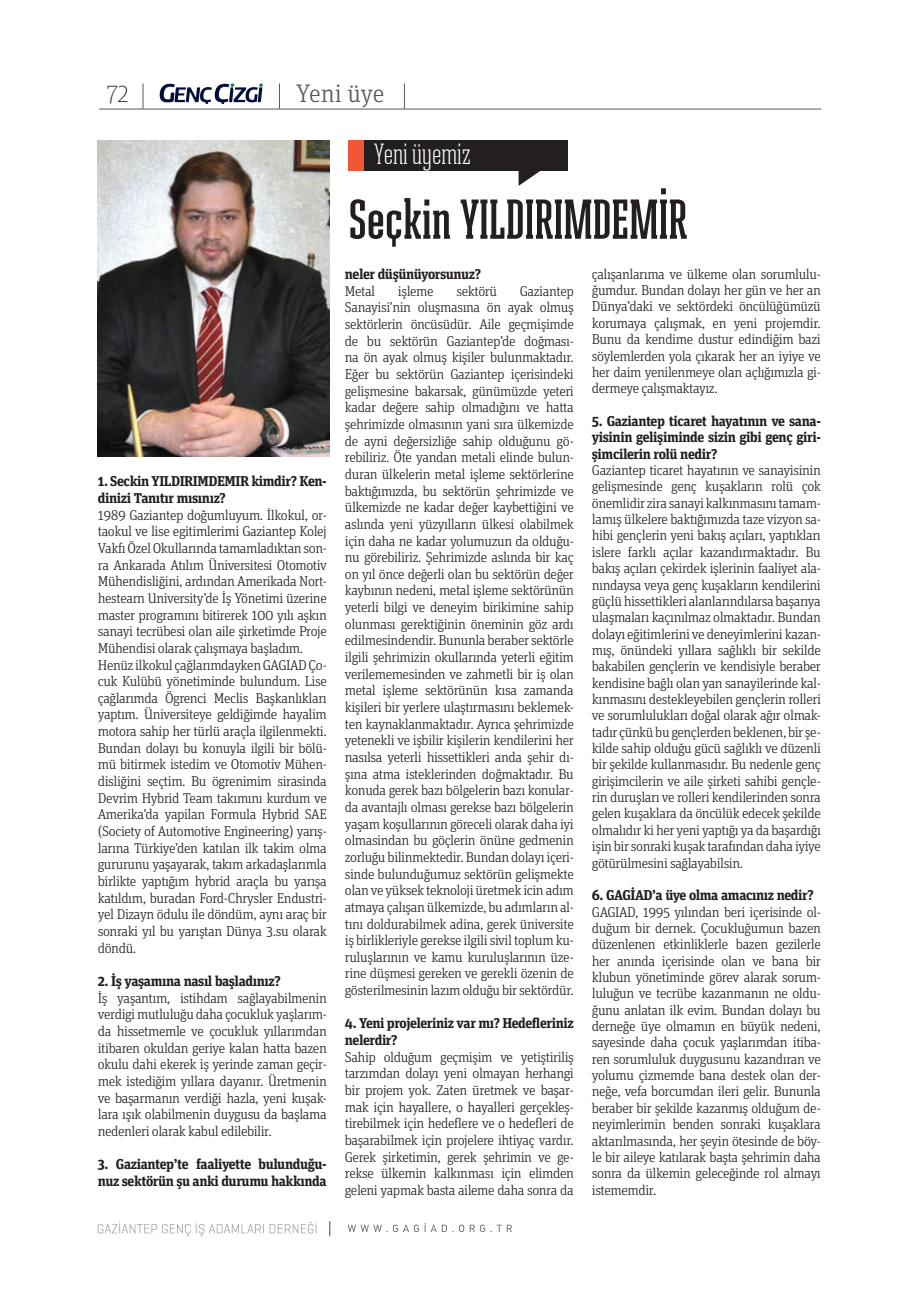
<style>
.page{position:relative;width:906px;height:1289px;background:#fff}
.page>*{position:absolute;margin:0;border:0;box-sizing:border-box;transform-origin:0 0}
.t1{font:600 55.95px "Ristretto Slab Pro";color:#231f20}
.t2{font:300 29.1px "Ristretto Slab Pro";color:#fff}
.t3{font:300 25.5px "Unit Slab Pro";color:#57585a}
.t4{font:100 25.5px "Unit Slab Pro";color:#231f20}
.t5{font:300 14.25px/16.6px "Unit Slab Pro";letter-spacing:-.03em;color:#231f20;text-align:justify}
.t6{font:700 14.25px/16.6px "Unit Slab Pro";letter-spacing:-.03em;color:#231f20}
</style>
<div class="page">
<svg style="left:348px;top:1223px;width:164px;height:8px"></svg>
<svg style="left:329px;top:1221px;width:1px;height:15px"></svg>
<svg style="left:98px;top:1221px;width:218px;height:15px"></svg>
<svg style="left:160px;top:83px;width:103px;height:21px"></svg>
<hr style="left:99px;top:109px;width:722px;height:1px;background:#57585a">
<svg style="left:279px;top:83px;width:1px;height:26px"></svg>
<svg style="left:143px;top:83px;width:1px;height:26px"></svg>
<svg style="left:404px;top:83px;width:1px;height:26px"></svg>
<img style="left:98px;top:140px;width:231px;height:316px">
<div style="left:348px;top:140px;width:16px;height:30px;background:#f05737"></div>
<div style="left:364px;top:140px;width:203px;height:30px;background:#231f20"></div>
<svg style="left:518px;top:170px;width:31px;height:16px"></svg>
<h3 class="t4" style="left:107px;top:78px;width:24px">72</h3>
<h3 class="t3" style="left:296px;top:77px;width:90px">Yeni üye</h3>
<p class="t6" style="left:98px;top:472px;width:230px">1. Seckin YILDIRIMDEMIR kimdir? Ken&shy;dinizi Tanıtır mısınız?</p>
<p class="t5" style="left:98px;top:506px;width:230px;text-align:left">1989 Gaziantep doğumluyum. İlkokul, or&shy;taokul ve lise egitimlerimi Gaziantep Kolej Vakfı Özel Okullarında tamamladıktan son&shy;ra Ankarada Atılım Üniversitesi Otomotiv Mühendisliğini, ardından Amerikada Nort&shy;hestearn University’de İş Yönetimi üzerine master programını bitirerek 100 yılı aşkın sanayi tecrübesi olan aile şirketimde Proje Mühendisi olarak çalışmaya başladım.<br>Henüz ilkokul çağlarımdayken GAGIAD Ço&shy;cuk Kulübü yönetiminde bulundum. Lise çağlarımda Ögrenci Meclis Başkanlıkları yaptım. Üniversiteye geldiğimde hayalim motora sahip her türlü araçla ilgilenmekti.<br>Bundan dolayı bu konuyla ilgili bir bölü&shy;mü bitirmek istedim ve Otomotiv Mühen&shy;disliğini seçtim. Bu ögrenimim sirasinda Devrim Hybrid Team takımını kurdum ve Amerika’da yapilan Formula Hybrid SAE (Society of Automotive Engineering) yarış&shy;larına Türkiye’den katılan ilk takim olma gururunu yaşayarak, takım arkadaşlarımla birlikte yaptığım hybrid araçla bu yarışa katıldım, buradan Ford-Chrysler Endustri&shy;yel Dizayn ödulu ile döndüm, aynı araç bir sonraki yıl bu yarıştan Dünya 3.su olarak döndü.</p>
<p class="t6" style="left:98px;top:971px;width:184px">2. İş yaşamına nasıl başladınız?</p>
<p class="t5" style="left:98px;top:988px;width:230px">İş yaşantım, istihdam sağlayabilmenin verdigi mutluluğu daha çocukluk yaşlarım&shy;da hissetmemle ve çocukluk yıllarımdan itibaren okuldan geriye kalan hatta bazen okulu dahi ekerek iş yerinde zaman geçir&shy;mek istediğim yıllara dayanır. Üretmenin ve başarmanın verdiği hazla, yeni kuşak&shy;lara ışık olabilmenin duygusu da başlama nedenleri olarak kabul edilebilir.</p>
<p class="t6" style="left:98px;top:1154px;width:230px">3. Gaziantep’te faaliyette bulunduğu&shy;nuz sektörün şu anki durumu hakkında</p>
<h2 class="t2" style="left:375px;top:138px;width:98px">Yeni üyemiz</h2>
<h1 class="t1" style="left:348px;top:187px;width:340px">Seçkin YILDIRIMDEMİR</h1>
<p class="t6" style="left:345px;top:265px;width:138px">neler düşünüyorsunuz?</p>
<p class="t5" style="left:345px;top:282px;width:32px">Metal</p>
<p class="t5" style="left:398px;top:282px;width:37px">işleme</p>
<p class="t5" style="left:456px;top:282px;width:42px">sektörü</p>
<p class="t5" style="left:345px;top:282px;width:230px;text-indent:175px">Gaziantep Sanayisi’nin oluşmasına ön ayak olmuş sektörlerin öncüsüdür. Aile geçmişimde de bu sektörün Gaziantep’de doğması&shy;na ön ayak olmuş kişiler bulunmaktadır.<br>Eğer bu sektörün Gaziantep içerisindeki gelişmesine bakarsak, günümüzde yeteri kadar değere sahip olmadığını ve hatta şehrimizde olmasının yani sıra ülkemizde de ayni değersizliğe sahip olduğunu gö&shy;rebiliriz. Öte yandan metali elinde bulun&shy;duran ülkelerin metal işleme sektörlerine baktığımızda, bu sektörün şehrimizde ve ülkemizde ne kadar değer kaybettiğini ve aslında yeni yüzyılların ülkesi olabilmek için daha ne kadar yolumuzun da olduğu&shy;nu görebiliriz. Şehrimizde aslında bir kaç on yıl önce değerli olan bu sektörün değer kaybının nedeni, metal işleme sektörünün yeterli bilgi ve deneyim birikimine sahip olunması gerektiğinin öneminin göz ardı edilmesindendir. Bununla beraber sektörle ilgili şehrimizin okullarında yeterli eğitim verilememesinden ve zahmetli bir iş olan metal işleme sektörünün kısa zamanda kişileri bir yerlere ulaştırmasını beklemek&shy;ten kaynaklanmaktadır. Ayrıca şehrimizde yetenekli ve işbilir kişilerin kendilerini her nasılsa yeterli hissettikleri anda şehir dı&shy;şına atma isteklerinden doğmaktadır. Bu konuda gerek bazı bölgelerin bazı konular&shy;da avantajlı olması gerekse bazı bölgelerin yaşam koşullarının göreceli olarak daha iyi olmasindan bu göçlerin önüne gedmenin zorluğu bilinmektedir. Bundan dolayı içeri&shy;sinde bulunduğumuz sektörün gelişmekte olan ve yüksek teknoloji üretmek icin adım atmaya çalışan ülkemizde, bu adımların al&shy;tını doldurabilmek adina, gerek üniversite iş birlikleriyle gerekse ilgili sivil toplum ku&shy;ruluşlarının ve kamu kuruluşlarının üze&shy;rine düşmesi gereken ve gerekli özenin de gösterilmesinin lazım olduğu bir sektördür.</p>
<p class="t6" style="left:345px;top:1014px;width:230px">4. Yeni projeleriniz var mı? Hedefleriniz nelerdir?</p>
<p class="t5" style="left:345px;top:1048px;width:230px">Sahip olduğum geçmişim ve yetiştiriliş tarzımdan dolayı yeni olmayan herhangi bir projem yok. Zaten üretmek ve başar&shy;mak için hayallere, o hayalleri gerçekleş&shy;tirebilmek için hedeflere ve o hedefleri de başarabilmek için projelere ihtiyaç vardır.<br>Gerek şirketimin, gerek şehrimin ve ge&shy;rekse ülkemin kalkınması için elimden geleni yapmak basta aileme daha sonra da</p>
<p class="t5" style="left:592px;top:265px;width:230px">çalışanlarıma ve ülkeme olan sorumlulu&shy;ğumdur. Bundan dolayı her gün ve her an Dünya’daki ve sektördeki öncülüğümüzü korumaya çalışmak, en yeni projemdir.<br>Bunu da kendime dustur edindiğim bazi söylemlerden yola çıkarak her an iyiye ve her daim yenilenmeye olan açlığımızla gi&shy;dermeye çalışmaktayız.</p>
<p class="t6" style="left:592px;top:412px;width:230px;text-align:justify">5. Gaziantep ticaret hayatının ve sana&shy;yisinin gelişiminde sizin gibi genç giri&shy;şimcilerin rolü nedir?</p>
<p class="t5" style="left:592px;top:461px;width:230px">Gaziantep ticaret hayatının ve sanayisinin gelişmesinde genç kuşakların rolü çok önemlidir zira sanayi kalkınmasını tamam&shy;lamış ülkelere baktığımızda taze vizyon sa&shy;hibi gençlerin yeni bakış açıları, yaptıkları islere farklı açılar kazandırmaktadır. Bu bakış açıları çekirdek işlerinin faaliyet ala&shy;nındaysa veya genç kuşakların kendilerini güçlü hissettikleri alanlarındılarsa başarıya ulaşmaları kaçınılmaz olmaktadır. Bundan dolayı eğitimlerini ve deneyimlerini kazan&shy;mış, önündeki yıllara sağlıklı bir sekilde bakabilen gençlerin ve kendisiyle beraber kendisine bağlı olan yan sanayilerinde kal&shy;kınmasını destekleyebilen gençlerin rolleri ve sorumlulukları doğal olarak ağır olmak&shy;tadır çünkü bu gençlerden beklenen, bir şe&shy;kilde sahip olduğu gücü sağlıklı ve düzenli bir şekilde kullanmasıdır. Bu nedenle genç girişimcilerin ve aile şirketi sahibi gençle&shy;rin duruşları ve rolleri kendilerinden sonra gelen kuşaklara da öncülük edecek şekilde olmalıdır ki her yeni yaptığı ya da başardığı işin bir sonraki kuşak tarafından daha iyiye götürülmesini sağlayabilsin.</p>
<p class="t6" style="left:592px;top:886px;width:223px">6. GAGİAD’a üye olma amacınız nedir?</p>
<p class="t5" style="left:592px;top:903px;width:230px">GAGIAD, 1995 yılından beri içerisinde ol&shy;duğum bir dernek. Çocukluğumun bazen düzenlenen etkinliklerle bazen gezilerle her anında içerisinde olan ve bana bir klubun yönetiminde görev alarak sorum&shy;luluğun ve tecrübe kazanmanın ne oldu&shy;ğunu anlatan ilk evim. Bundan dolayı bu derneğe üye olmamın en büyük nedeni, sayesinde daha çocuk yaşlarımdan itiba&shy;ren sorumluluk duygusunu kazandıran ve yolumu çizmemde bana destek olan der&shy;neğe, vefa borcumdan ileri gelir. Bununla beraber bir şekilde kazanmış olduğum de&shy;neyimlerimin benden sonraki kuşaklara aktarılmasında, her şeyin ötesinde de böy&shy;le bir aileye katılarak başta şehrimin daha sonra da ülkemin geleceğinde rol almayı istememdir.</p>
</div>
